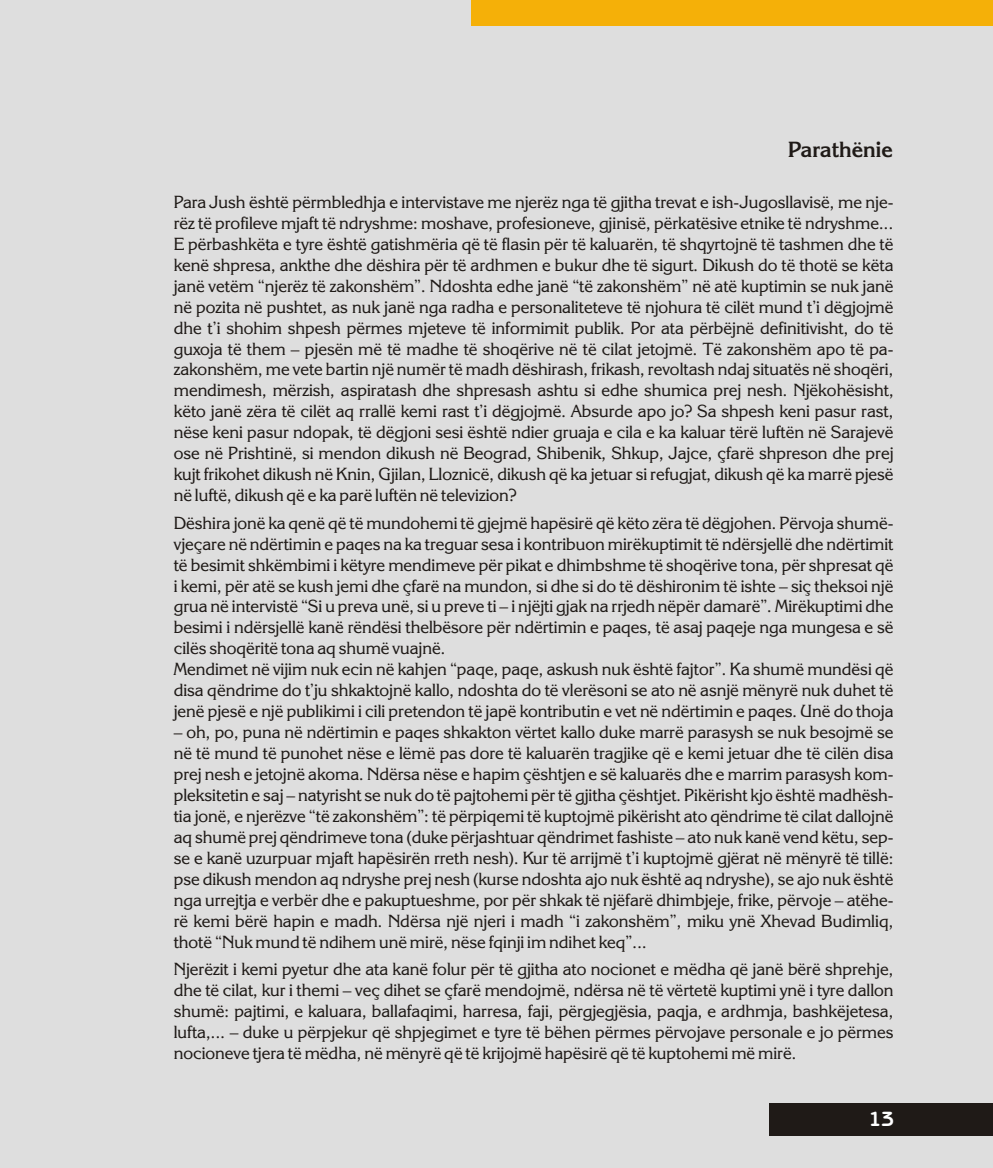
<style>
.page{position:relative;width:993px;height:1168px;background:#fff}
.page>*{position:absolute;margin:0;border:0;box-sizing:border-box;transform-origin:0 0}
.t1{font:700 21.88px "Korinna BT";color:#1f1a17}
.t2{font:700 21px "Benguiat Got Bk BT";color:#fff}
.t3{font:17.5px/21px "Korinna BT";color:#1f1a17;text-align:justify}
</style>
<div class="page">
<div style="left:0;top:0;width:992px;height:1167px;background:#dedede"></div>
<div style="left:471px;top:0;width:521px;height:26px;background:#f5b008"></div>
<div style="left:769px;top:1103px;width:223px;height:32px;background:#1f1a17"></div>
<p class="t1" style="left:788px;top:140px;width:106px">Parathënie</p>
<p class="t3" style="left:174px;top:193px;width:721px">Para Jush është përmbledhja e intervistave me njerëz nga të gjitha trevat e ish-Jugosllavisë, me nje&shy;rëz të profileve mjaft të ndryshme: moshave, profesioneve, gjinisë, përkatësive etnike të ndryshme...<br>E përbashkëta e tyre është gatishmëria që të flasin për të kaluarën, të shqyrtojnë të tashmen dhe të kenë shpresa, ankthe dhe dëshira për të ardhmen e bukur dhe të sigurt. Dikush do të thotë se këta janë vetëm “njerëz të zakonshëm”. Ndoshta edhe janë “të zakonshëm” në atë kuptimin se nuk janë në pozita në pushtet, as nuk janë nga radha e personaliteteve të njohura të cilët mund t’i dëgjojmë dhe t’i shohim shpesh përmes mjeteve të informimit publik. Por ata përbëjnë definitivisht, do të guxoja të them – pjesën më të madhe të shoqërive në të cilat jetojmë. Të zakonshëm apo të pa&shy;zakonshëm, me vete bartin një numër të madh dëshirash, frikash, revoltash ndaj situatës në shoqëri, mendimesh, mërzish, aspiratash dhe shpresash ashtu si edhe shumica prej nesh. Njëkohësisht, këto janë zëra të cilët aq rrallë kemi rast t’i dëgjojmë. Absurde apo jo? Sa shpesh keni pasur rast, nëse keni pasur ndopak, të dëgjoni sesi është ndier gruaja e cila e ka kaluar tërë luftën në Sarajevë ose në Prishtinë, si mendon dikush në Beograd, Shibenik, Shkup, Jajce, çfarë shpreson dhe prej kujt frikohet dikush në Knin, Gjilan, Lloznicë, dikush që ka jetuar si refugjat, dikush që ka marrë pjesë në luftë, dikush që e ka parë luftën në televizion?</p>
<p class="t3" style="left:174px;top:513px;width:721px;text-align:left">Dëshira jonë ka qenë që të mundohemi të gjejmë hapësirë që këto zëra të dëgjohen. Përvoja shumë&shy;vjeçare në ndërtimin e paqes na ka treguar sesa i kontribuon mirëkuptimit të ndërsjellë dhe ndërtimit të besimit shkëmbimi i këtyre mendimeve për pikat e dhimbshme të shoqërive tona, për shpresat që i kemi, për atë se kush jemi dhe çfarë na mundon, si dhe si do të dëshironim të ishte – siç theksoi një grua në intervistë “Si u preva unë, si u preve ti – i njëjti gjak na rrjedh nëpër damarë”. Mirëkuptimi dhe besimi i ndërsjellë kanë rëndësi thelbësore për ndërtimin e paqes, të asaj paqeje nga mungesa e së cilës shoqëritë tona aq shumë vuajnë.<br>Mendimet në vijim nuk ecin në kahjen “paqe, paqe, askush nuk është fajtor”. Ka shumë mundësi që disa qëndrime do t’ju shkaktojnë kallo, ndoshta do të vlerësoni se ato në asnjë mënyrë nuk duhet të jenë pjesë e një publikimi i cili pretendon të japë kontributin e vet në ndërtimin e paqes. Unë do thoja</p>
<p class="t3" style="left:174px;top:723px;width:721px">– oh, po, puna në ndërtimin e paqes shkakton vërtet kallo duke marrë parasysh se nuk besojmë se në të mund të punohet nëse e lëmë pas dore të kaluarën tragjike që e kemi jetuar dhe të cilën disa prej nesh e jetojnë akoma. Ndërsa nëse e hapim çështjen e së kaluarës dhe e marrim parasysh kom&shy;pleksitetin e saj – natyrisht se nuk do të pajtohemi për të gjitha çështjet. Pikërisht kjo është madhësh&shy;tia jonë, e njerëzve “të zakonshëm”: të përpiqemi të kuptojmë pikërisht ato qëndrime të cilat dallojnë aq shumë prej qëndrimeve tona (duke përjashtuar qëndrimet fashiste – ato nuk kanë vend këtu, sep&shy;se e kanë uzurpuar mjaft hapësirën rreth nesh). Kur të arrijmë t’i kuptojmë gjërat në mënyrë të tillë: pse dikush mendon aq ndryshe prej nesh (kurse ndoshta ajo nuk është aq ndryshe), se ajo nuk është nga urrejtja e verbër dhe e pakuptueshme, por për shkak të njëfarë dhimbjeje, frike, përvoje – atëhe&shy;rë kemi bërë hapin e madh. Ndërsa një njeri i madh “i zakonshëm”, miku ynë Xhevad Budimliq, thotë “Nuk mund të ndihem unë mirë, nëse fqinji im ndihet keq”...</p>
<p class="t3" style="left:174px;top:960px;width:721px">Njerëzit i kemi pyetur dhe ata kanë folur për të gjitha ato nocionet e mëdha që janë bërë shprehje, dhe të cilat, kur i themi – veç dihet se çfarë mendojmë, ndërsa në të vërtetë kuptimi ynë i tyre dallon shumë: pajtimi, e kaluara, ballafaqimi, harresa, faji, përgjegjësia, paqja, e ardhmja, bashkëjetesa, lufta,... – duke u përpjekur që shpjegimet e tyre të bëhen përmes përvojave personale e jo përmes nocioneve tjera të mëdha, në mënyrë që të krijojmë hapësirë që të kuptohemi më mirë.</p>
<p class="t2" style="left:868px;top:1109px;width:27px">13</p>
</div>
